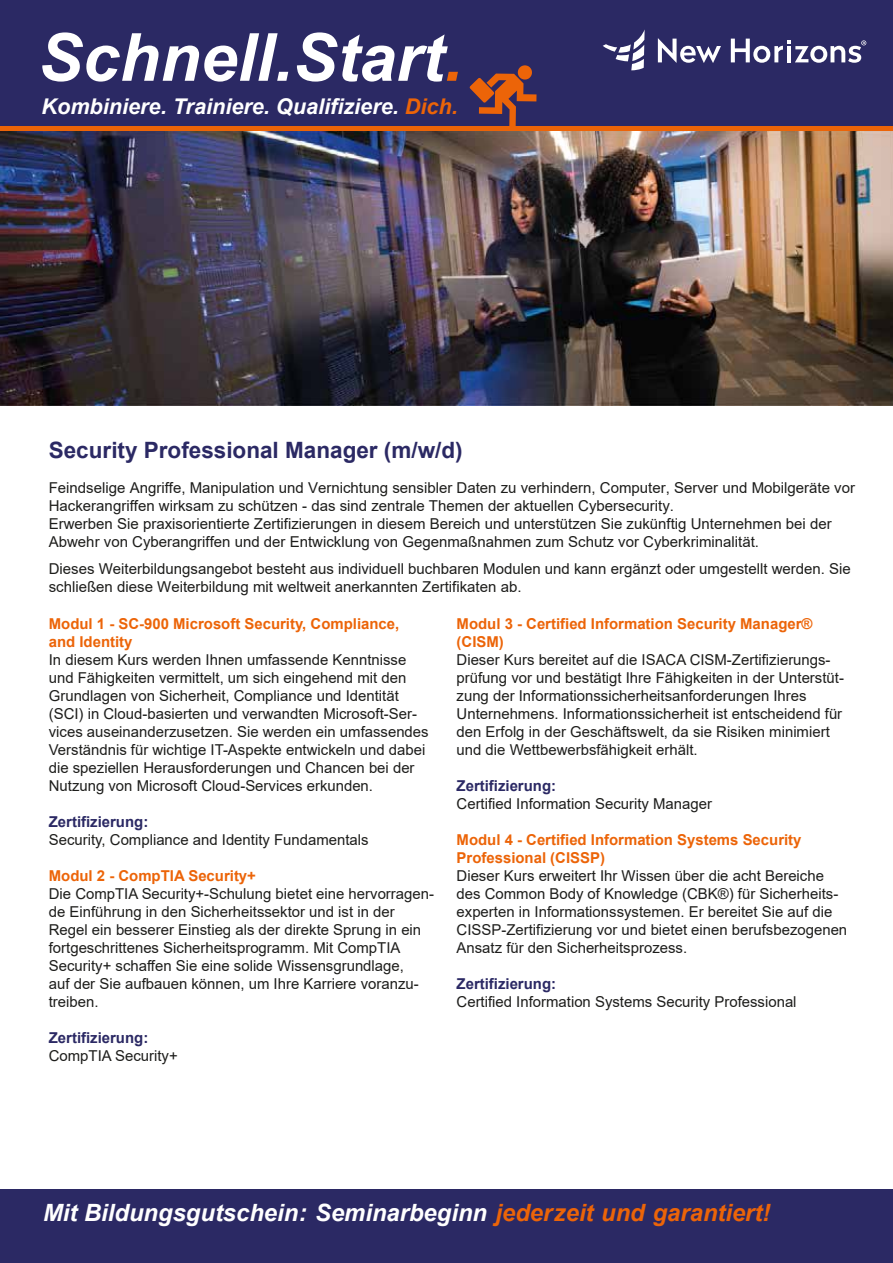
<style>
.page{position:relative;width:893px;height:1263px;background:#fff}
.page>*{position:absolute;margin:0;border:0;box-sizing:border-box;transform-origin:0 0}
.t1{font:italic 700 66.45px "Arial";color:#fff}
.t2{font:italic 700 23.85px "Arial";color:#fff}
.t3{font:700 22.5px "Arial";color:#2b2964}
.t4{font:italic 700 21.6px "Arial";color:#fff}
.t5{font:15px/18px "Arial";color:#1d1d1b}
.t6{font:700 15px/18px "Arial";color:#ec6408}
.t7{font:700 15px "Arial";color:#2b2964}
.s1{color:#ec6408}
</style>
<div class="page">
<div style="left:0;top:1190px;width:893px;height:73px;background:#2b2964"></div>
<img style="left:0;top:131px;width:893px;height:274px">
<div style="left:0;top:0;width:893px;height:127px;background:#2b2964"></div>
<svg style="left:470px;top:65px;width:66px;height:61px"></svg>
<div style="left:0;top:126px;width:893px;height:5px;background:#ec6408"></div>
<svg style="left:658px;top:38px;width:63px;height:25px"></svg>
<svg style="left:731px;top:39px;width:135px;height:24px"></svg>
<svg style="left:603px;top:29px;width:42px;height:41px"></svg>
<h1 class="t1" style="left:38px;top:13px;width:426px">Schnell.Start<span class="s1">.</span></h1>
<h3 class="t4" style="left:41px;top:92px;width:418px">Kombiniere. Trainiere. Qualifiziere. <span class="s1">Dich.</span></h3>
<h3 class="t3" style="left:49px;top:434px;width:415px">Security Professional Manager (m/w/d)</h3>
<p class="t5" style="left:49px;top:478px;width:808px">Feindselige Angriffe, Manipulation und Vernichtung sensibler Daten zu verhindern, Computer, Server und Mobilgeräte vor Hackerangriffen wirksam zu schützen - das sind zentrale Themen der aktuellen Cybersecurity.<br>Erwerben Sie praxisorientierte Zertifizierungen in diesem Bereich und unterstützen Sie zukünftig Unternehmen bei der Abwehr von Cyberangriffen und der Entwicklung von Gegenmaßnahmen zum Schutz vor Cyberkriminalität.</p>
<p class="t5" style="left:49px;top:559px;width:804px">Dieses Weiterbildungsangebot besteht aus individuell buchbaren Modulen und kann ergänzt oder umgestellt werden. Sie schließen diese Weiterbildung mit weltweit anerkannten Zertifikaten ab.</p>
<p class="t6" style="left:49px;top:615px;width:352px">Modul 1 - SC-900 Microsoft Security, Compliance, and Identity</p>
<p class="t5" style="left:49px;top:651px;width:381px">In diesem Kurs werden Ihnen umfassende Kenntnisse und Fähigkeiten vermittelt, um sich eingehend mit den Grundlagen von Sicherheit, Compliance und Identität (SCI) in Cloud-basierten und verwandten Microsoft-Ser&shy;vices auseinanderzusetzen. Sie werden ein umfassendes Verständnis für wichtige IT-Aspekte entwickeln und dabei die speziellen Herausforderungen und Chancen bei der Nutzung von Microsoft Cloud-Services erkunden.</p>
<p class="t7" style="left:49px;top:811px;width:101px">Zertifizierung:</p>
<p class="t5" style="left:49px;top:831px;width:321px">Security, Compliance and Identity Fundamentals</p>
<p class="t6" style="left:49px;top:867px;width:209px">Modul 2 - CompTIA Security+</p>
<p class="t5" style="left:49px;top:885px;width:387px">Die CompTIA Security+-Schulung bietet eine hervorragen&shy;de Einführung in den Sicherheitssektor und ist in der Regel ein besserer Einstieg als der direkte Sprung in ein fortgeschrittenes Sicherheitsprogramm. Mit CompTIA Security+ schaffen Sie eine solide Wissensgrundlage,<br>auf der Sie aufbauen können, um Ihre Karriere voranzu&shy;treiben.</p>
<p class="t7" style="left:49px;top:1027px;width:101px">Zertifizierung:</p>
<p class="t5" style="left:49px;top:1047px;width:130px">CompTIA Security+</p>
<p class="t6" style="left:457px;top:615px;width:357px">Modul 3 - Certified Information Security Manager® (CISM)</p>
<p class="t5" style="left:457px;top:651px;width:389px">Dieser Kurs bereitet auf die ISACA CISM-Zertifizierungs&shy;prüfung vor und bestätigt Ihre Fähigkeiten in der Unterstüt&shy;zung der Informationssicherheitsanforderungen Ihres Unternehmens. Informationssicherheit ist entscheidend für den Erfolg in der Geschäftswelt, da sie Risiken minimiert und die Wettbewerbsfähigkeit erhält.</p>
<p class="t7" style="left:457px;top:775px;width:101px">Zertifizierung:</p>
<p class="t5" style="left:457px;top:795px;width:257px">Certified Information Security Manager</p>
<p class="t6" style="left:457px;top:831px;width:346px">Modul 4 - Certified Information Systems Security<br>Professional (CISSP)</p>
<p class="t5" style="left:457px;top:867px;width:392px">Dieser Kurs erweitert Ihr Wissen über die acht Bereiche des Common Body of Knowledge (CBK®) für Sicherheits&shy;experten in Informationssystemen. Er bereitet Sie auf die CISSP-Zertifizierung vor und bietet einen berufsbezogenen Ansatz für den Sicherheitsprozess.</p>
<p class="t7" style="left:457px;top:973px;width:101px">Zertifizierung:</p>
<p class="t5" style="left:457px;top:993px;width:342px">Certified Information Systems Security Professional</p>
<h2 class="t2" style="left:43px;top:1197px;width:729px">Mit Bildungsgutschein: Seminarbeginn <span class="s1">jederzeit und garantiert!</span></h2>
</div>
